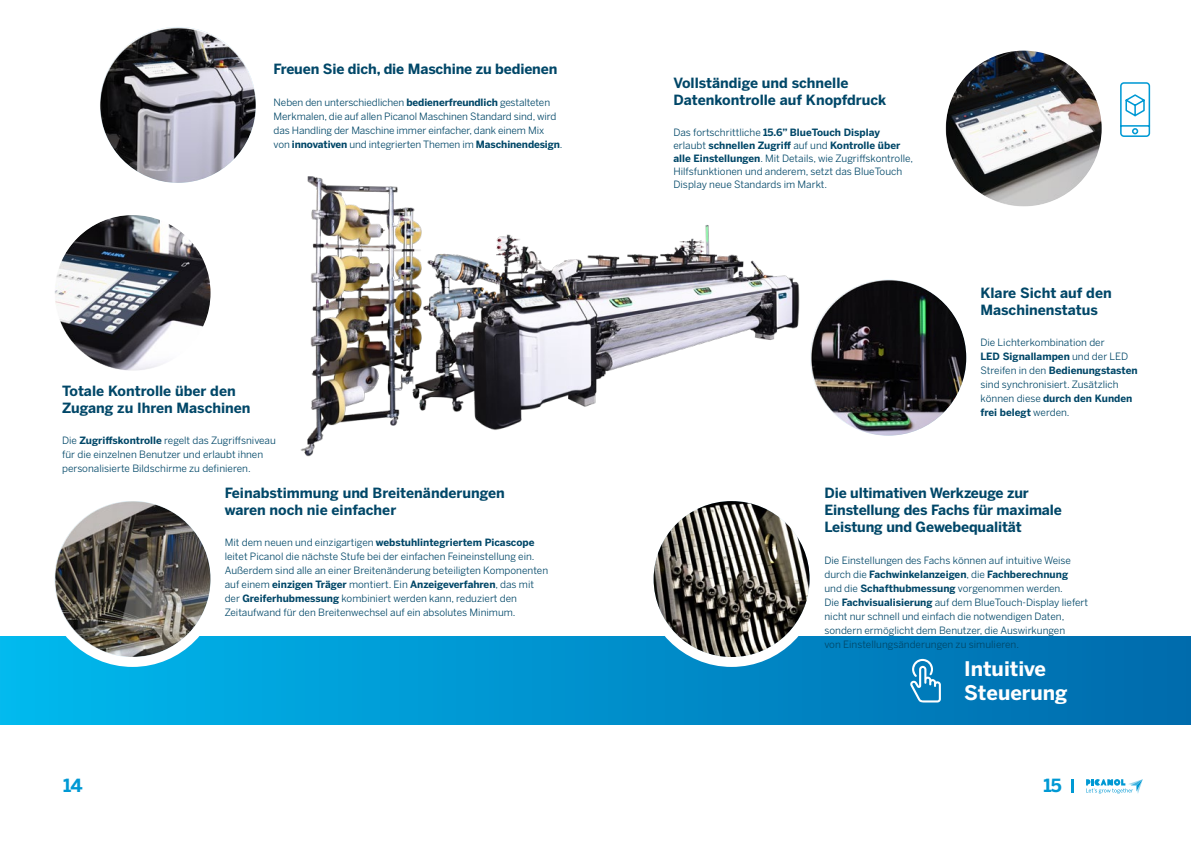
<style>
.page{position:relative;width:1191px;height:842px;background:#fff}
.page>*{position:absolute;margin:0;border:0;box-sizing:border-box;transform-origin:0 0}
.t1{font:700 20px/24px "Benton Sans";color:#fff}
.t2{font:700 18px "Benton Sans";color:#0099d4}
.t3{font:700 14px/16.8px "Benton Sans";color:#004768}
.t4{font:10px/14px "Benton Sans";color:#004768}
.s1{font-weight:700}
</style>
<div class="page">
<svg style="left:1120px;top:82px;width:30px;height:55px"></svg>
<div style="left:0;top:637px;width:1191px;height:88px;background:linear-gradient(to right,#00b8ee,#0069ac)"></div>
<svg style="left:910px;top:659px;width:31px;height:43px"></svg>
<img style="left:300px;top:176px;width:500px;height:281px">
<img style="left:55px;top:215px;width:155px;height:156px;border-radius:78px">
<div style="left:643px;top:491px;width:176px;height:176px;background:#fff;border-radius:50%"></div>
<img style="left:653px;top:501px;width:156px;height:156px;border-radius:78px">
<img style="left:945px;top:51px;width:156px;height:156px;border-radius:78px">
<div style="left:45px;top:491px;width:175px;height:176px;background:#fff;border-radius:50%"></div>
<img style="left:55px;top:501px;width:155px;height:156px;border-radius:78px">
<img style="left:100px;top:27px;width:156px;height:156px">
<img style="left:810px;top:280px;width:156px;height:156px;border-radius:77px">
<svg style="left:1086px;top:779px;width:56px;height:15px"></svg>
<svg style="left:1071px;top:779px;width:2px;height:13px"></svg>
<h3 class="t3" style="left:274px;top:61px;width:285px">Freuen Sie dich, die Maschine zu bedienen</h3>
<p class="t4" style="left:274px;top:96px;width:290px">Neben den unterschiedlichen <span class="s1">bedienerfreundlich</span> gestalteten Merkmalen, die auf allen Picanol Maschinen Standard sind, wird das Handling der Maschine immer einfacher, dank einem Mix von <span class="s1">innovativen</span> und integrierten Themen im <span class="s1">Maschinendesign</span>.</p>
<h3 class="t3" style="left:62px;top:383px;width:190px">Totale Kontrolle über den<br>Zugang zu Ihren Maschinen</h3>
<p class="t4" style="left:62px;top:434px;width:215px">Die <span class="s1">Zugriffskontrolle</span> regelt das Zugriffsniveau für die einzelnen Benutzer und erlaubt ihnen personalisierte Bildschirme zu definieren.</p>
<h3 class="t3" style="left:225px;top:485px;width:281px">Feinabstimmung und Breitenänderungen waren noch nie einfacher</h3>
<p class="t4" style="left:225px;top:536px;width:325px">Mit dem neuen und einzigartigen <span class="s1">webstuhlintegriertem Picascope </span>leitet Picanol die nächste Stufe bei der einfachen Feineinstellung ein.<br>Außerdem sind alle an einer Breitenänderung beteiligten Komponenten auf einem <span class="s1">einzigen Träger</span> montiert. Ein <span class="s1">Anzeigeverfahren</span>, das mit der <span class="s1">Greiferhubmessung</span> kombiniert werden kann, reduziert den Zeitaufwand für den Breitenwechsel auf ein absolutes Minimum.</p>
<h3 class="t3" style="left:673px;top:75px;width:214px">Vollständige und schnelle<br>Datenkontrolle auf Knopfdruck</h3>
<p class="t4" style="left:673px;top:126px;width:241px;line-height:13px">Das fortschrittliche <span class="s1">15.6” BlueTouch Display </span>erlaubt <span class="s1">schnellen Zugriff</span> auf und <span class="s1">Kontrolle über alle Einstellungen</span>. Mit Details, wie Zugriffskontrolle, Hilfsfunktionen und anderem, setzt das BlueTouch Display neue Standards im Markt.</p>
<h3 class="t3" style="left:980px;top:285px;width:133px">Klare Sicht auf den<br>Maschinenstatus</h3>
<p class="t4" style="left:980px;top:336px;width:159px">Die Lichterkombination der<br><span class="s1">LED Signallampen</span> und der LED<br>Streifen in den <span class="s1">Bedienungstasten </span>sind synchronisiert. Zusätzlich können diese <span class="s1">durch den Kunden frei belegt</span> werden.</p>
<h3 class="t3" style="left:824px;top:485px;width:239px">Die ultimativen Werkzeuge zur<br>Einstellung des Fachs für maximale<br>Leistung und Gewebequalität</h3>
<p class="t4" style="left:824px;top:554px;width:265px">Die Einstellungen des Fachs können auf intuitive Weise durch die <span class="s1">Fachwinkelanzeigen</span>, die <span class="s1">Fachberechnung </span>und die <span class="s1">Schafthubmessung</span> vorgenommen werden.<br>Die <span class="s1">Fachvisualisierung</span> auf dem BlueTouch-Display liefert nicht nur schnell und einfach die notwendigen Daten, sondern ermöglicht dem Benutzer, die Auswirkungen<br>von Einstellungsänderungen zu simulieren.</p>
<h1 class="t1" style="left:964px;top:657px;width:105px">Intuitive<br>Steuerung</h1>
<h2 class="t2" style="left:63px;top:775px;width:21px">14</h2>
<h2 class="t2" style="left:1043px;top:775px;width:20px">15</h2>
</div>
